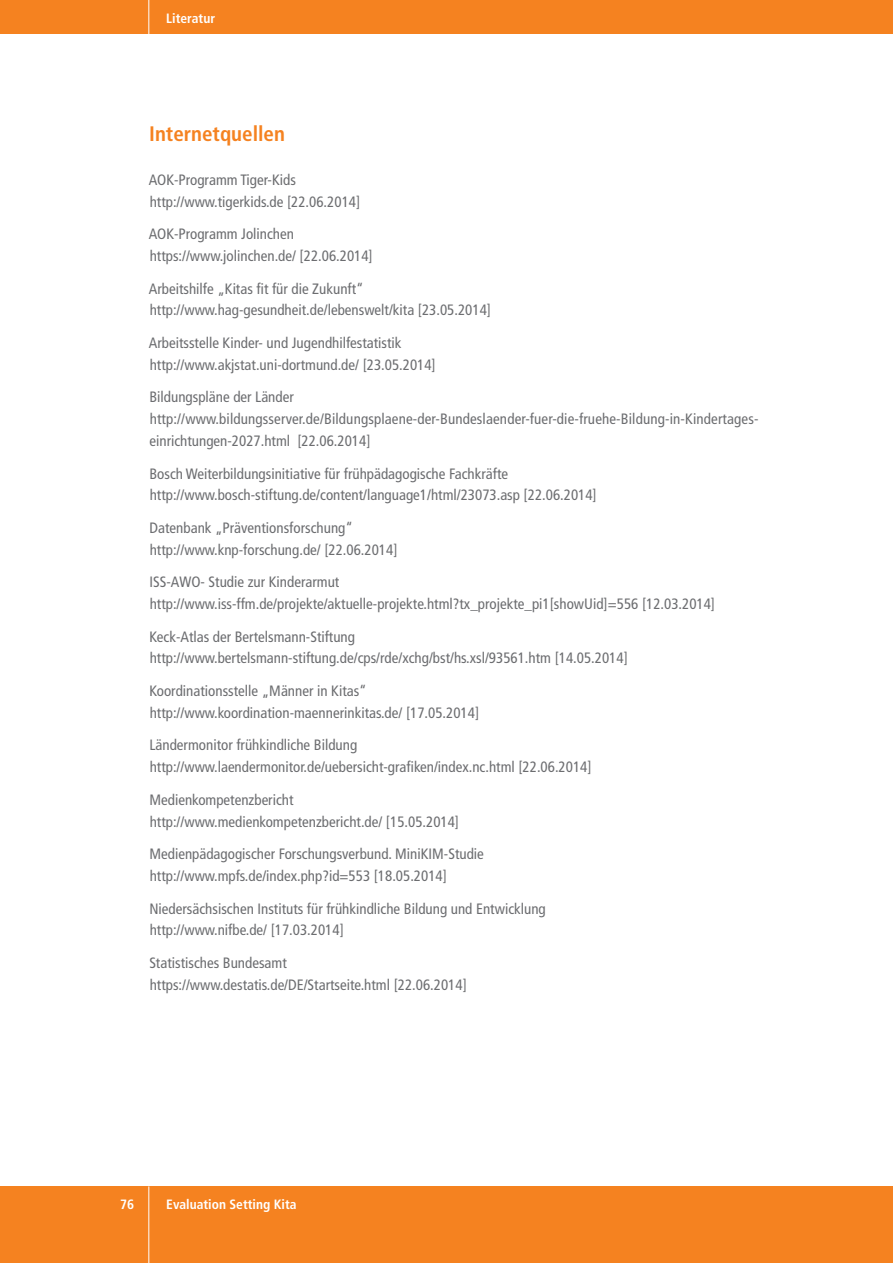
<style>
.page{position:relative;width:893px;height:1263px;background:#fff}
.page>*{position:absolute;margin:0;border:0;box-sizing:border-box;transform-origin:0 0}
.t1{font:700 condensed 21px "Frutiger";color:#f58220}
.t2{font:condensed 15px/21.8px "Frutiger";color:#6c6d70}
.t3{font:700 condensed 13.5px "Frutiger";color:#fff}
</style>
<div class="page">
<div style="left:0;top:0;width:893px;height:34px;background:#f58220"></div>
<div style="left:0;top:1186px;width:893px;height:77px;background:#f58220"></div>
<hr style="left:148px;top:1186px;width:1px;height:77px;background:#fff">
<hr style="left:148px;top:0;width:1px;height:34px;background:#fff">
<p class="t3" style="left:166px;top:10px;width:50px">Literatur</p>
<h1 class="t1" style="left:149px;top:122px;width:137px">Internetquellen</h1>
<p class="t2" style="left:149px;top:169px;width:213px">AOK-Programm Tiger-Kids http://www.tigerkids.de [22.06.2014]</p>
<p class="t2" style="left:149px;top:223px;width:225px">AOK-Programm Jolinchen https://www.jolinchen.de/ [22.06.2014]</p>
<p class="t2" style="left:149px;top:278px;width:344px">Arbeitshilfe „Kitas fit für die Zukunft“ http://www.hag-gesundheit.de/lebenswelt/kita [23.05.2014]</p>
<p class="t2" style="left:149px;top:332px;width:288px">Arbeitsstelle Kinder- und Jugendhilfestatistik http://www.akjstat.uni-dortmund.de/ [23.05.2014]</p>
<p class="t2" style="left:149px;top:386px;width:611px">Bildungspläne der Länder http://www.bildungsserver.de/Bildungsplaene-der-Bundeslaender-fuer-die-fruehe-Bildung-in-Kindertages&shy;einrichtungen-2027.html [22.06.2014]</p>
<p class="t2" style="left:149px;top:463px;width:449px">Bosch Weiterbildungsinitiative für frühpädagogische Fachkräfte http://www.bosch-stiftung.de/content/language1/html/23073.asp [22.06.2014]</p>
<p class="t2" style="left:150px;top:517px;width:249px">Datenbank „Präventionsforschung“ http://www.knp-forschung.de/ [22.06.2014]</p>
<p class="t2" style="left:149px;top:571px;width:567px">ISS-AWO- Studie zur Kinderarmut http://www.iss-ffm.de/projekte/aktuelle-projekte.html?tx_projekte_pi1[showUid]=556 [12.03.2014]</p>
<p class="t2" style="left:150px;top:626px;width:480px">Keck-Atlas der Bertelsmann-Stiftung http://www.bertelsmann-stiftung.de/cps/rde/xchg/bst/hs.xsl/93561.htm [14.05.2014]</p>
<p class="t2" style="left:150px;top:680px;width:331px">Koordinationsstelle „Männer in Kitas“ http://www.koordination-maennerinkitas.de/ [17.05.2014]</p>
<p class="t2" style="left:149px;top:734px;width:444px">Ländermonitor frühkindliche Bildung http://www.laendermonitor.de/uebersicht-grafiken/index.nc.html [22.06.2014]</p>
<p class="t2" style="left:149px;top:789px;width:311px">Medienkompetenzbericht http://www.medienkompetenzbericht.de/ [15.05.2014]</p>
<p class="t2" style="left:149px;top:843px;width:336px">Medienpädagogischer Forschungsverbund. MiniKIM-Studie http://www.mpfs.de/index.php?id=553 [18.05.2014]</p>
<p class="t2" style="left:149px;top:898px;width:398px">Niedersächsischen Instituts für frühkindliche Bildung und Entwicklung http://www.nifbe.de/ [17.03.2014]</p>
<p class="t2" style="left:149px;top:952px;width:319px">Statistisches Bundesamt https://www.destatis.de/DE/Startseite.html [22.06.2014]</p>
<p class="t3" style="left:120px;top:1196px;width:16px">76</p>
<p class="t3" style="left:166px;top:1196px;width:132px">Evaluation Setting Kita</p>
</div>
